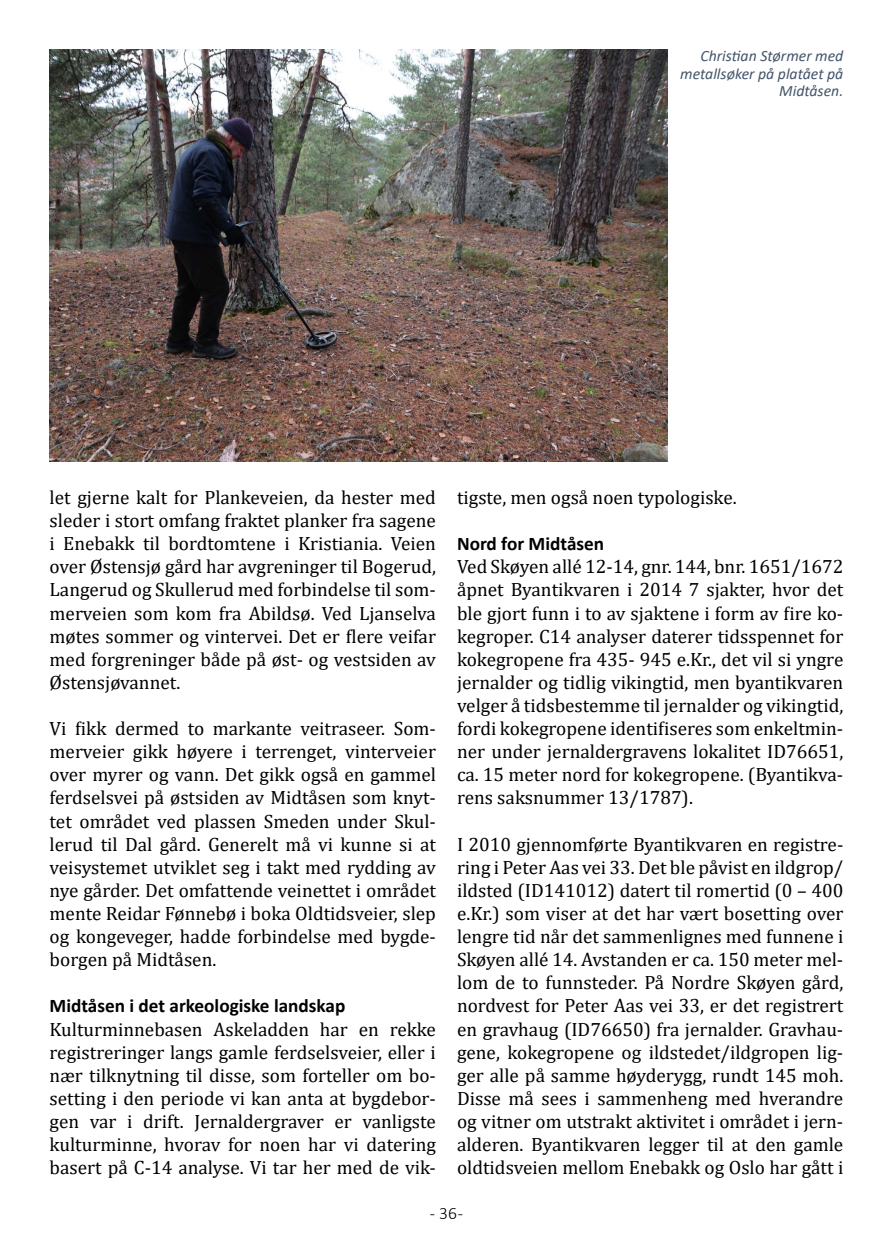
<style>
.page{position:relative;width:893px;height:1241px;background:#fff}
.page>*{position:absolute;margin:0;border:0;box-sizing:border-box;transform-origin:0 0}
.t1{font:19.25px/23.1px "Cambria";color:#000;text-align:justify}
.t2{font:700 19.25px "Calibri";color:#000}
.t3{font:300 17.5px "Calibri";color:#000}
.t4{font:italic 15.75px/17.5px "Calibri";color:#44546a;text-align:right}
</style>
<div class="page">
<img style="left:50px;top:50px;width:617px;height:411px">
<p class="t4" style="left:680px;top:47px;width:165px">Christian Størmer med metallsøker på platået på<br>Midtåsen.</p>
<p class="t1" style="left:50px;top:485px;width:388px">let gjerne kalt for Plankeveien, da hester med sleder i stort omfang fraktet planker fra sagene i Enebakk til bordtomtene i Kristiania. Veien over Østensjø gård har avgreninger til Bogerud, Langerud og Skullerud med forbindelse til som&shy;merveien som kom fra Abildsø. Ved Ljanselva møtes sommer og vintervei. Det er flere veifar med forgreninger både på øst- og vestsiden av Østensjøvannet.</p>
<p class="t1" style="left:50px;top:716px;width:388px">Vi fikk dermed to markante veitraseer. Som&shy;merveier gikk høyere i terrenget, vinterveier over myrer og vann. Det gikk også en gammel ferdselsvei på østsiden av Midtåsen som knyt&shy;tet området ved plassen Smeden under Skul&shy;lerud til Dal gård. Generelt må vi kunne si at veisystemet utviklet seg i takt med rydding av nye gårder. Det omfattende veinettet i området mente Reidar Fønnebø i boka Oldtidsveier, slep og kongeveger, hadde forbindelse med bygde&shy;borgen på Midtåsen.</p>
<p class="t2" style="left:50px;top:992px;width:297px">Midtåsen i det arkeologiske landskap</p>
<p class="t1" style="left:50px;top:1017px;width:388px">Kulturminnebasen Askeladden har en rekke registreringer langs gamle ferdselsveier, eller i nær tilknytning til disse, som forteller om bo&shy;setting i den periode vi kan anta at bygdebor&shy;gen var i drift. Jernaldergraver er vanligste kulturminne, hvorav for noen har vi datering basert på C-14 analyse. Vi tar her med de vik-</p>
<p class="t1" style="left:457px;top:485px;width:281px">tigste, men også noen typologiske.</p>
<p class="t2" style="left:457px;top:530px;width:149px">Nord for Midtåsen</p>
<p class="t1" style="left:457px;top:555px;width:388px">Ved Skøyen allé 12-14, gnr. 144, bnr. 1651/1672 åpnet Byantikvaren i 2014 7 sjakter, hvor det ble gjort funn i to av sjaktene i form av fire ko&shy;kegroper. C14 analyser daterer tidsspennet for kokegropene fra 435- 945 e.Kr., det vil si yngre jernalder og tidlig vikingtid, men byantikvaren velger å tidsbestemme til jernalder og vikingtid, fordi kokegropene identifiseres som enkeltmin&shy;ner under jernaldergravens lokalitet ID76651, ca. 15 meter nord for kokegropene. (Byantikva&shy;rens saksnummer 13/1787).</p>
<p class="t1" style="left:457px;top:832px;width:388px">I 2010 gjennomførte Byantikvaren en registre&shy;ring i Peter Aas vei 33. Det ble påvist en ildgrop/ ildsted (ID141012) datert til romertid (0 – 400 e.Kr.) som viser at det har vært bosetting over lengre tid når det sammenlignes med funnene i Skøyen allé 14. Avstanden er ca. 150 meter mel&shy;lom de to funnsteder. På Nordre Skøyen gård, nordvest for Peter Aas vei 33, er det registrert en gravhaug (ID76650) fra jernalder. Gravhau&shy;gene, kokegropene og ildstedet/ildgropen lig&shy;ger alle på samme høyderygg, rundt 145 moh.<br>Disse må sees i sammenheng med hverandre og vitner om utstrakt aktivitet i området i jern&shy;alderen. Byantikvaren legger til at den gamle oldtidsveien mellom Enebakk og Oslo har gått i</p>
<p class="t3" style="left:430px;top:1201px;width:35px">- 36 -</p>
</div>
